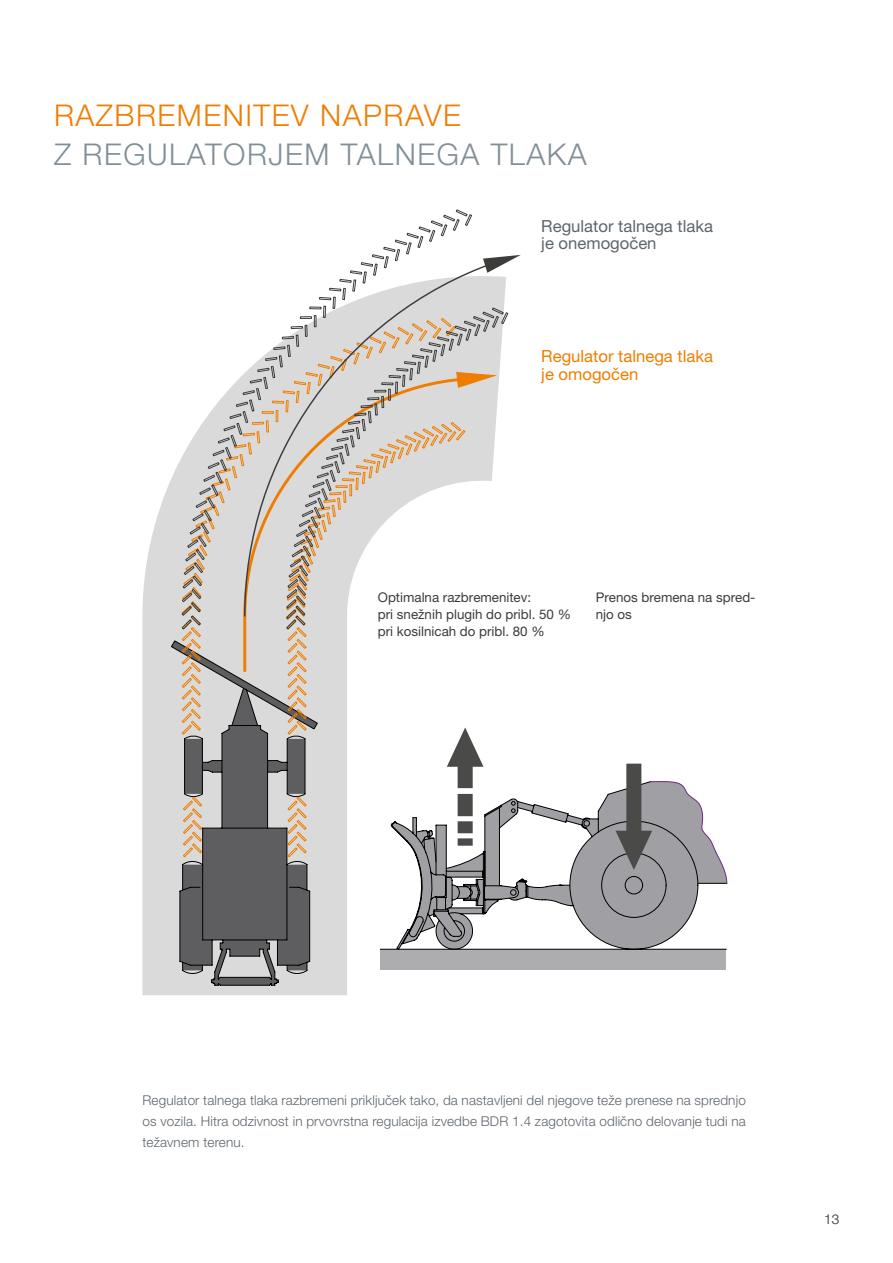
<style>
.page{position:relative;width:893px;height:1263px;background:#fff}
.page>*{position:absolute;margin:0;border:0;box-sizing:border-box;transform-origin:0 0}
.t1{font:300 30px "Helvetica Neue LT Pro";letter-spacing:.05em;color:#808f97}
.t2{font:300 30px "Helvetica Neue LT Pro";letter-spacing:.05em;color:#ef7d00}
.t3{font:16.65px/17.9px "Helvetica Neue LT Pro";color:#5d656c}
.t4{font:16.65px/17.9px "Helvetica Neue LT Pro";color:#ef7d00}
.t5{font:300 13.5px/21px "Helvetica Neue LT Pro";letter-spacing:.01em;color:#5d656c;text-align:justify}
.t6{font:13.35px/16.6px "Helvetica Neue LT Pro";color:#3c3c3b}
</style>
<div class="page">
<svg style="left:142px;top:459px;width:205px;height:536px;background:#dcdcdc"></svg>
<div style="left:380px;top:949px;width:346px;height:21px;background:#adacaf"></div>
<svg style="left:171px;top:627px;width:146px;height:358px;background:#999693"></svg>
<hr style="left:243px;top:616px;width:3px;height:55px;background:#ef7d00">
<svg style="left:508px;top:255px;width:13px;height:7px"></svg>
<svg style="left:181px;top:209px;width:327px;height:421px"></svg>
<svg style="left:391px;top:727px;width:336px;height:223px"></svg>
<h1 class="t2" style="left:54px;top:97px;width:409px">RAZBREMENITEV NAPRAVE</h1>
<h1 class="t1" style="left:54px;top:136px;width:534px">Z REGULATORJEM TALNEGA TLAKA</h1>
<p class="t3" style="left:541px;top:216px;width:173px">Regulator talnega tlaka je onemogočen</p>
<p class="t4" style="left:541px;top:347px;width:173px">Regulator talnega tlaka je omogočen</p>
<p class="t6" style="left:378px;top:589px;width:195px">Optimalna razbremenitev:<br>pri snežnih plugih do pribl. 50 % pri kosilnicah do pribl. 80 %</p>
<p class="t6" style="left:596px;top:589px;width:161px">Prenos bremena na spred&shy;njo os</p>
<p class="t5" style="left:142px;top:1090px;width:605px">Regulator talnega tlaka razbremeni priključek tako, da nastavljeni del njegove teže prenese na sprednjo os vozila. Hitra odzivnost in prvovrstna regulacija izvedbe BDR 1.4 zagotovita odlično delovanje tudi na težavnem terenu.</p>
<p class="t5" style="left:824px;top:1208px;width:17px">13</p>
</div>
